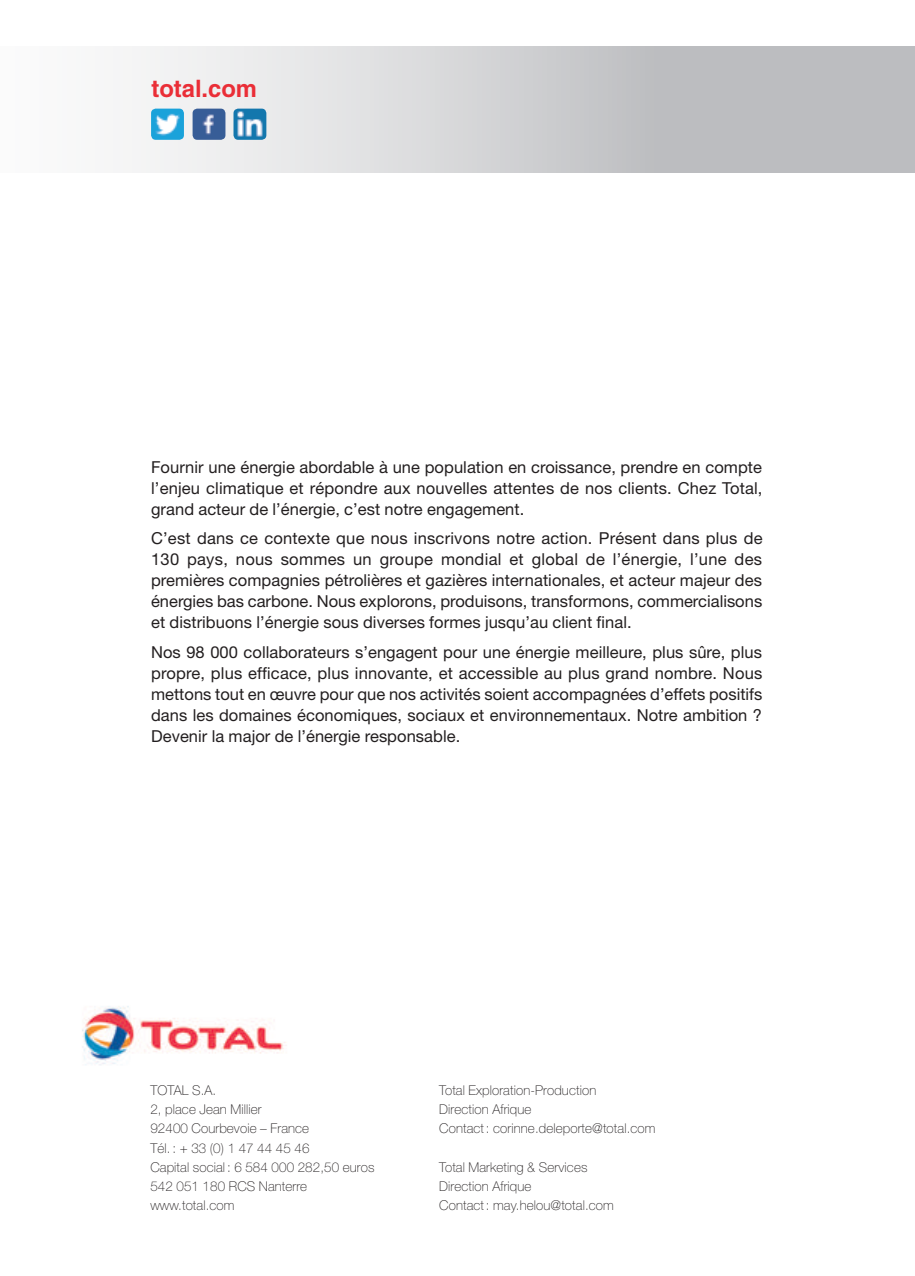
<style>
.page{position:relative;width:915px;height:1276px;background:#fff}
.page>*{position:absolute;margin:0;border:0;box-sizing:border-box;transform-origin:0 0}
.t1{font:700 24px "Helvetica";color:#ea2e37}
.t2{font:16.5px/21px "Helvetica Neue";letter-spacing:.005em;color:#231f20;text-align:justify}
.t3{font:100 13.5px/19.2px "Helvetica Neue";letter-spacing:.01em;color:#231f20}
</style>
<div class="page">
<img style="left:82px;top:1006px;width:205px;height:59px">
<div style="left:0;top:46px;width:914px;height:126px;background:linear-gradient(to right,#fefefe,#b0b1b5)"></div>
<img style="left:151px;top:109px;width:33px;height:31px">
<img style="left:192px;top:109px;width:33px;height:31px">
<img style="left:233px;top:109px;width:33px;height:31px">
<h1 class="t1" style="left:151px;top:74px;width:107px">total.com</h1>
<p class="t2" style="left:151px;top:456px;width:612px">Fournir une énergie abordable à une population en croissance, prendre en compte l’enjeu climatique et répondre aux nouvelles attentes de nos clients. Chez Total, grand acteur de l’énergie, c’est notre engagement.</p>
<p class="t2" style="left:151px;top:527px;width:613px">C’est dans ce contexte que nous inscrivons notre action. Présent dans plus de 130 pays, nous sommes un groupe mondial et global de l’énergie, l’une des premières compagnies pétrolières et gazières internationales, et acteur majeur des énergies bas carbone. Nous explorons, produisons, transformons, commercialisons et distribuons l’énergie sous diverses formes jusqu’au client final.</p>
<p class="t2" style="left:151px;top:641px;width:612px">Nos 98 000 collaborateurs s’engagent pour une énergie meilleure, plus sûre, plus propre, plus efficace, plus innovante, et accessible au plus grand nombre. Nous mettons tout en œuvre pour que nos activités soient accompagnées d’effets positifs dans les domaines économiques, sociaux et environnementaux. Notre ambition ?<br>Devenir la major de l’énergie responsable.</p>
<p class="t3" style="left:150px;top:1080px;width:225px">TOTAL S.A.<br>2, place Jean Millier<br>92400 Courbevoie – France<br>Tél. : + 33 (0) 1 47 44 45 46<br>Capital social : 6 584 000 282,50 euros<br>542 051 180 RCS Nanterre www.total.com</p>
<p class="t3" style="left:439px;top:1080px;width:218px">Total Exploration-Production<br>Direction Afrique<br>Contact : corinne.deleporte@total.com</p>
<p class="t3" style="left:439px;top:1157px;width:176px">Total Marketing &amp; Services<br>Direction Afrique<br>Contact : may.helou@total.com</p>
</div>
